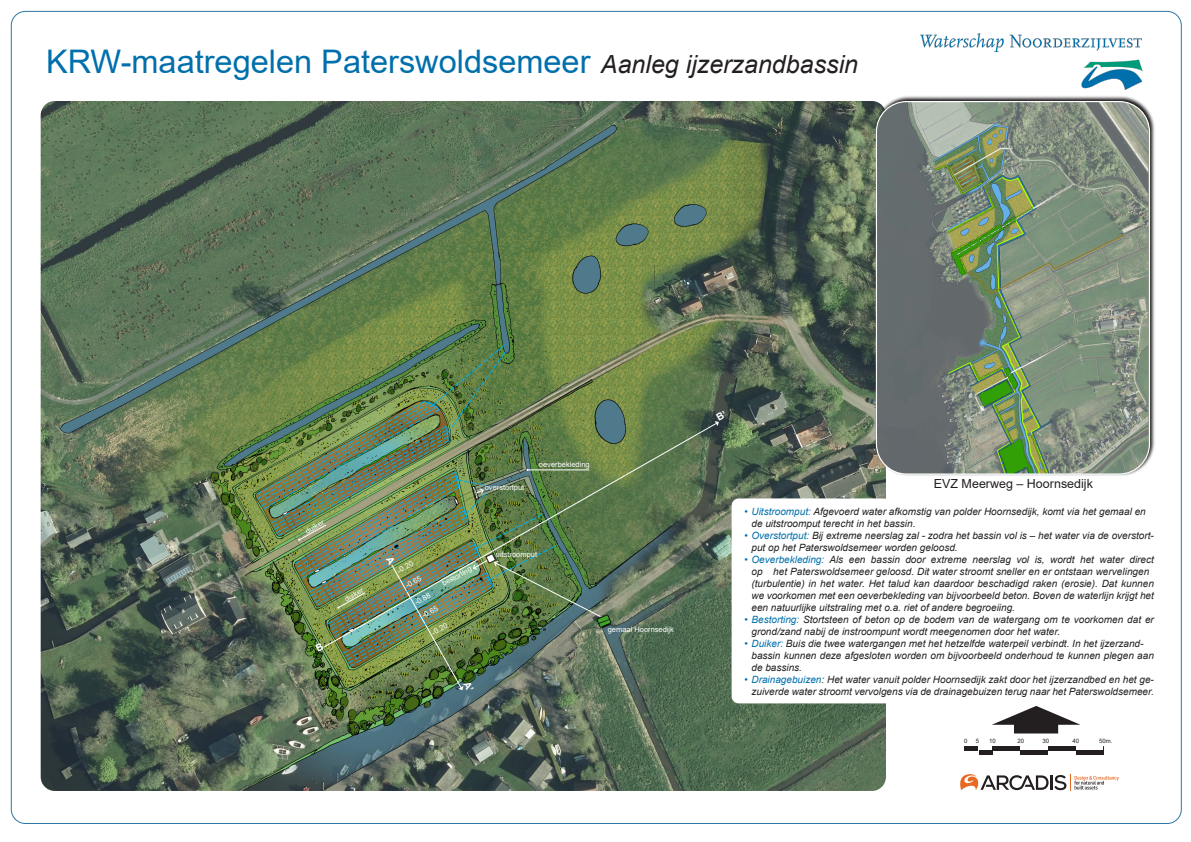
<style>
.page{position:relative;width:1191px;height:842px;background:#fff}
.page>*{position:absolute;margin:0;border:0;box-sizing:border-box;transform-origin:0 0}
.t1{font:32.5px "Arial";color:#006fac}
.t2{font:12.5px "Arial";color:#231f20}
.t3{font:italic 10px/12px "Arial";color:#231f20}
.t4{font:7.5px "Arial";color:#fff}
.t5{font:6px "Arial";color:#231f20}
.s1{font-style:italic;font-size:25px;color:#231f20}
.s2{color:#006fac}
</style>
<div class="page">
<img style="left:41px;top:101px;width:845px;height:690px">
<svg style="left:960px;top:774px;width:158px;height:17px"></svg>
<hr style="left:964px;top:746px;width:14px;height:4px;background:#231f20">
<div style="left:978px;top:750px;width:14px;height:5px;background:#231f20"></div>
<hr style="left:992px;top:746px;width:28px;height:4px;background:#231f20">
<svg style="left:992px;top:706px;width:88px;height:27px"></svg>
<div style="left:1020px;top:750px;width:28px;height:5px;background:#231f20"></div>
<div style="left:1075px;top:750px;width:28px;height:5px;background:#231f20"></div>
<hr style="left:1048px;top:746px;width:27px;height:4px;background:#231f20">
<img style="left:920px;top:33px;width:222px;height:57px">
<svg style="left:874px;top:96px;width:281px;height:380px;background:#9d9e9b"></svg>
<svg style="left:876px;top:102px;width:273px;height:372px;background:#7a8a77"></svg>
<div style="left:876px;top:101px;width:274px;height:374px;border:1px solid #fff;border-radius:30px"></div>
<svg style="left:601px;top:422px;width:117px;height:226px;background:#5b7255"></svg>
<svg style="left:731px;top:498px;width:155px;height:205px"></svg>
<svg style="left:714px;top:411px;width:11px;height:15px"></svg>
<img style="left:256px;top:344px;width:345px;height:346px">
<p class="t1" style="left:46px;top:39px;width:813px">KRW-maatregelen Paterswoldsemeer <span class="s1">Aanleg ijzerzandbassin</span></p>
<p class="t4" style="left:539px;top:459px;width:52px">oeverbekleding</p>
<p class="t4" style="left:303px;top:527px;width:22px;rotate:-29deg">duiker</p>
<p class="t4" style="left:342px;top:595px;width:22px;rotate:-29deg">duiker</p>
<p class="t4" style="left:395px;top:567px;width:19px;rotate:-29deg">-0.20</p>
<p class="t4" style="left:403px;top:582px;width:19px;rotate:-29deg">-0.65</p>
<p class="t4" style="left:413px;top:598px;width:19px;rotate:-29deg">-0.88</p>
<p class="t4" style="left:420px;top:611px;width:19px;rotate:-29deg">-0.65</p>
<p class="t4" style="left:430px;top:629px;width:19px;rotate:-29deg">-0.20</p>
<p class="t4" style="left:440px;top:580px;width:34px;rotate:-29deg">bestorting</p>
<p class="t4" style="left:485px;top:482px;width:41px">overstortput</p>
<p class="t2" style="left:933px;top:475px;width:161px">EVZ Meerweg – Hoornsedijk</p>
<p class="t4" style="left:496px;top:549px;width:43px">uitstroomput</p>
<p class="t4" style="left:608px;top:624px;width:68px">gemaal Hoornsedijk</p>
<p class="t3" style="left:751px;top:505px;width:396px;text-indent:-7px"><span class="s2">• Uitstroomput:</span> Afgevoerd water afkomstig van polder Hoornsedijk, komt via het gemaal en de uitstroomput terecht in het bassin.</p>
<p class="t3" style="left:751px;top:529px;width:404px;text-indent:-7px"><span class="s2">• Overstortput:</span> Bij extreme neerslag zal - zodra het bassin vol is – het water via de overstort&shy;put op het Paterswoldsemeer worden geloosd.</p>
<p class="t3" style="left:751px;top:553px;width:404px;text-indent:-7px"><span class="s2">• Oeverbekleding:</span> Als een bassin door extreme neerslag vol is, wordt het water direct op het Paterswoldsemeer geloosd. Dit water stroomt sneller en er ontstaan wervelingen (turbulentie) in het water. Het talud kan daardoor beschadigd raken (erosie). Dat kunnen we voorkomen met een oeverbekleding van bijvoorbeeld beton. Boven de waterlijn krijgt het een natuurlijke uitstraling met o.a. riet of andere begroeiing.</p>
<p class="t3" style="left:751px;top:613px;width:404px;text-indent:-7px"><span class="s2">• Bestorting:</span> Stortsteen of beton op de bodem van de watergang om te voorkomen dat er grond/zand nabij de instroompunt wordt meegenomen door het water.</p>
<p class="t3" style="left:751px;top:637px;width:404px;text-indent:-7px"><span class="s2">• Duiker:</span> Buis die twee watergangen met het hetzelfde waterpeil verbindt. In het ijzerzand&shy;bassin kunnen deze afgesloten worden om bijvoorbeeld onderhoud te kunnen plegen aan de bassins.</p>
<p class="t3" style="left:744px;top:673px;width:411px;text-align:right"><span class="s2">• Drainagebuizen</span>: Het water vanuit polder Hoornsedijk zakt door het ijzerzandbed en het ge&shy;zuiverde water stroomt vervolgens via de drainagebuizen terug naar het Paterswoldsemeer.</p>
<p class="t5" style="left:964px;top:737px;width:5px">0</p>
<p class="t5" style="left:975px;top:737px;width:5px">5</p>
<p class="t5" style="left:989px;top:737px;width:8px">10</p>
<p class="t5" style="left:1017px;top:737px;width:8px">20</p>
<p class="t5" style="left:1042px;top:737px;width:8px">30</p>
<p class="t5" style="left:1072px;top:737px;width:8px">40</p>
<p class="t5" style="left:1099px;top:737px;width:15px">50m.</p>
</div>
